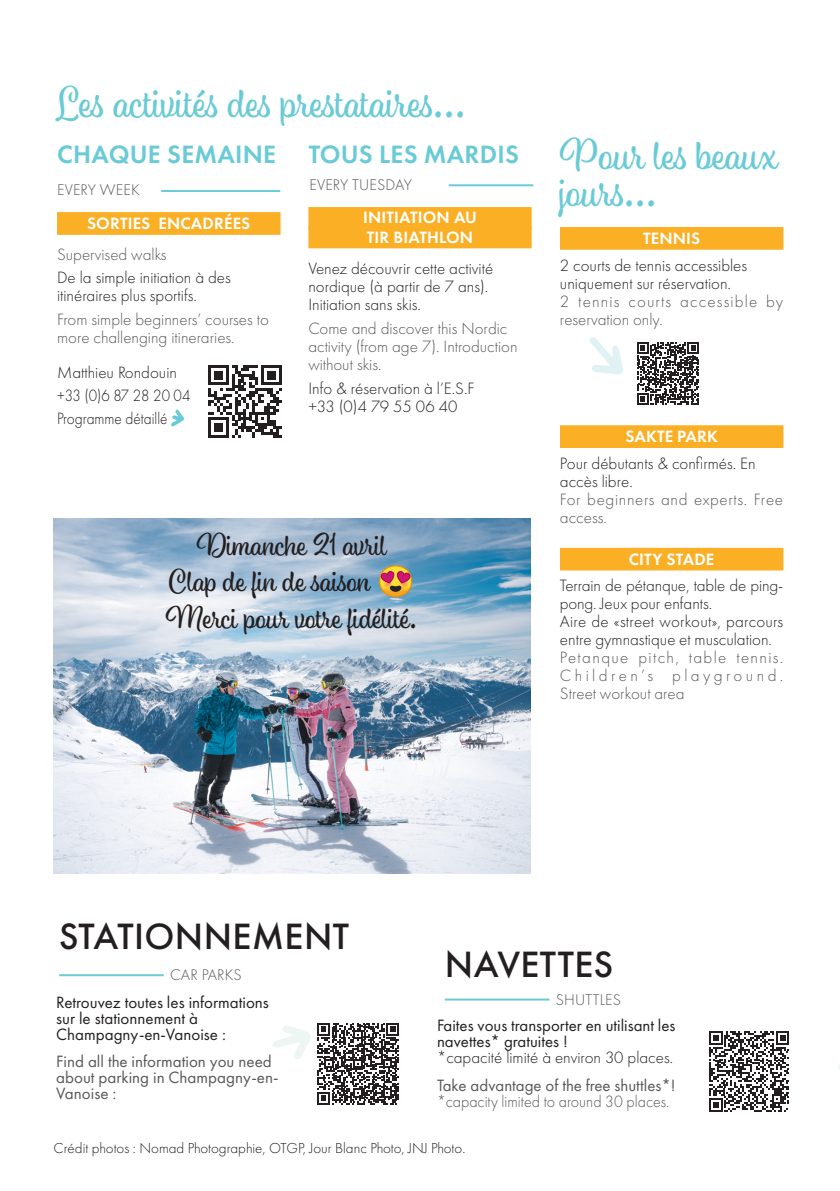
<style>
.page{position:relative;width:840px;height:1191px;background:#fff}
.page>*{position:absolute;margin:0;border:0;box-sizing:border-box;transform-origin:0 0}
.t1{font:42px "Eds Market Upright Script";color:#6acbd6}
.t2{font:500 38px "Futura PT";letter-spacing:.01em;color:#231f20}
.t3{font:30px/36px "Eds Market Upright Script";color:#231f20}
.t4{font:600 26px "Futura PT";letter-spacing:.01em;color:#6acbd6}
.TEXTE_EVENT_FRANCAIS{font:300 17px/18px "Futura PT";color:#231f20}
.TITRE_EVENT_ANGLAIS{font:17px/16px "Futura PT";color:#231f20}
.TEXTE_EVENT_FRANCAIS-2{font:300 17px/18px "Futura PT";color:#57585a}
.TEXTE_FRANCAIS{font:300 17px/18px "Futura PT";color:#231f20}
.TITRE_EVENT_ANGLAIS-2{font:300 17px/16px "Futura PT";color:#57585a;scale:.94 1}
.TEXTE_FRANCAIS-2{font:300 17px/18px "Futura PT";letter-spacing:.08em;color:#57585a;text-align:justify}
.t5{font:600 17px/20px "Futura PT";letter-spacing:.01em;color:#fff}
.TITRE_EVENT_ANGLAIS-3{font:17px/16px "Futura PT";color:#57585a}
.TEXTE_EVENT_FRANCAIS-3{font:300 17px/18px "Futura PT";letter-spacing:.065em;color:#57585a}
.TEXTE_EVENT_FRANCAIS-4{font:300 17px/18px "Futura PT";letter-spacing:.04em;color:#57585a}
.TEXTE_EVENT_FRANCAIS-5{font:300 17px "Futura PT";color:#231f20;scale:.9 1}
.TITRE_EVENT_ANGLAIS-4{font:300 17px "Futura PT";color:#57585a}
.t6{font:300 16px "Futura PT";letter-spacing:.01em;color:#57585a}
.t7{font:300 15px "Futura PT";color:#231f20}
.s1{font-weight:300}
.s2{font-weight:400}
</style>
<div class="page">
<hr style="left:161px;top:190px;width:119px;height:2px;background:#6acbd6">
<div style="left:57px;top:213px;width:223px;height:22px;background:#fbba43"></div>
<div style="left:57px;top:212px;width:223px;height:22px;background:#fbaf25"></div>
<svg style="left:171px;top:409px;width:13px;height:18px"></svg>
<svg style="left:208px;top:365px;width:73px;height:73px"></svg>
<hr style="left:448px;top:184px;width:85px;height:2px;background:#6acbd6">
<div style="left:308px;top:207px;width:223px;height:22px;background:#fbaf25"></div>
<div style="left:308px;top:226px;width:223px;height:22px;background:#fbaf25"></div>
<hr style="left:59px;top:974px;width:105px;height:2px;background:#6acbd6">
<hr style="left:444px;top:998px;width:105px;height:2px;background:#6acbd6">
<svg style="left:709px;top:1031px;width:80px;height:80px"></svg>
<svg style="left:273px;top:1023px;width:126px;height:81px"></svg>
<div style="left:559px;top:228px;width:223px;height:22px;background:#fbc45f"></div>
<div style="left:559px;top:227px;width:223px;height:22px;background:#fbaf25"></div>
<svg style="left:637px;top:342px;width:61px;height:62px"></svg>
<svg style="left:589px;top:337px;width:34px;height:37px"></svg>
<div style="left:559px;top:426px;width:223px;height:22px;background:#fbaf25"></div>
<div style="left:559px;top:425px;width:223px;height:22px;background:#fbaf25"></div>
<div style="left:559px;top:548px;width:223px;height:22px;background:#fbaf25"></div>
<img style="left:54px;top:519px;width:475px;height:354px">
<svg style="left:379px;top:565px;width:33px;height:32px"></svg>
<p class="t1" style="left:57px;top:77px;width:411px">Les activités des prestataires...</p>
<p class="t4" style="left:57px;top:138px;width:220px">CHAQUE SEMAINE</p>
<p class="t4" style="left:308px;top:138px;width:212px">TOUS LES MARDIS</p>
<p class="t6" style="left:57px;top:181px;width:84px">EVERY WEEK</p>
<p class="t5" style="left:87px;top:213px;width:165px">SORTIES ENCADRÉES</p>
<p class="TITRE_EVENT_ANGLAIS-4" style="left:57px;top:244px;width:111px">Supervised walks</p>
<p class="TEXTE_EVENT_FRANCAIS" style="left:57px;top:269px;width:175px">De la simple initiation à des itinéraires plus sportifs.</p>
<p class="TEXTE_EVENT_FRANCAIS-2" style="left:57px;top:310px;width:213px">From simple beginners’ courses to more challenging itineraries.</p>
<p class="TEXTE_EVENT_FRANCAIS" style="left:57px;top:364px;width:121px">Matthieu Rondouin</p>
<p class="TEXTE_EVENT_FRANCAIS-5" style="left:57px;top:385px;width:149px">+33 (0)6 87 28 20 04</p>
<p class="TEXTE_EVENT_FRANCAIS-5" style="left:57px;top:408px;width:124px">Programme détaillé</p>
<p class="t6" style="left:309px;top:175px;width:104px">EVERY TUESDAY</p>
<p class="t5" style="left:363px;top:207px;width:115px">INITIATION AU<br>TIR BIATHLON</p>
<p class="TEXTE_EVENT_FRANCAIS" style="left:308px;top:259px;width:186px">Venez découvrir cette activité nordique (à partir de 7 ans).<br>Initiation sans skis.</p>
<p class="TEXTE_EVENT_FRANCAIS-2" style="left:308px;top:319px;width:211px">Come and discover this Nordic activity (from age 7). Introduction without skis.</p>
<p class="TEXTE_EVENT_FRANCAIS" style="left:308px;top:379px;width:167px">Info &amp; réservation à l’E.S.F +33 (0)4 79 55 06 40</p>
<p class="t3" style="left:166px;top:527px;width:253px;text-indent:31px">Dimanche 21 avril<br>Clap de fin de saison<br>Merci pour votre fidélité.</p>
<p class="t1" style="left:559px;top:130px;width:220px">Pour les beaux</p>
<p class="t1" style="left:559px;top:167px;width:99px">jours...</p>
<p class="t5" style="left:642px;top:228px;width:59px">TENNIS</p>
<p class="TEXTE_EVENT_FRANCAIS" style="left:559px;top:256px;width:188px">2 courts de tennis accessibles uniquement sur réservation.</p>
<p class="TEXTE_EVENT_FRANCAIS-3" style="left:559px;top:292px;width:225px">2 tennis courts accessible by reservation only.</p>
<p class="t5" style="left:625px;top:426px;width:94px">SAKTE PARK</p>
<p class="TEXTE_EVENT_FRANCAIS" style="left:559px;top:454px;width:197px">Pour débutants &amp; confirmés. En accès libre.</p>
<p class="TEXTE_EVENT_FRANCAIS-4" style="left:559px;top:490px;width:224px">For beginners and experts. Free access.</p>
<p class="t5" style="left:628px;top:549px;width:87px">CITY STADE</p>
<p class="TEXTE_FRANCAIS" style="left:559px;top:577px;width:224px">Terrain de pétanque, table de ping&shy;pong. Jeux pour enfants.</p>
<p class="TEXTE_FRANCAIS" style="left:559px;top:613px;width:225px">Aire de «street workout», parcours entre gymnastique et musculation.</p>
<p class="TEXTE_FRANCAIS-2" style="left:559px;top:649px;width:225px">Petanque pitch, table tennis.<br>Children’s playground.<br>Street workout area</p>
<p class="t2" style="left:59px;top:914px;width:291px">STATIONNEMENT</p>
<p class="t6" style="left:170px;top:966px;width:73px">CAR PARKS</p>
<p class="t2" style="left:444px;top:941px;width:170px">NAVETTES</p>
<p class="t6" style="left:555px;top:990px;width:67px">SHUTTLES</p>
<p class="TITRE_EVENT_ANGLAIS" style="left:56px;top:994px;width:214px">Retrouvez toutes les informations sur le stationnement à<br>Champagny-en-Vanoise :</p>
<p class="TITRE_EVENT_ANGLAIS-3" style="left:56px;top:1053px;width:224px">Find all the information you need about parking in Champagny-en-<br>Vanoise :</p>
<p class="TITRE_EVENT_ANGLAIS" style="left:437px;top:1017px;width:240px">Faites vous transporter en utilisant les navettes* gratuites !<br><span class="s1">*capacité limité à environ 30 places.</span></p>
<p class="TITRE_EVENT_ANGLAIS-2" style="left:437px;top:1077px;width:255px"><span class="s2">Take advantage of the free shuttles*! </span>*capacity limited to around 30 places.</p>
<p class="t7" style="left:54px;top:1139px;width:413px">Crédit photos : Nomad Photographie, OTGP, Jour Blanc Photo, JNJ Photo.</p>
</div>
